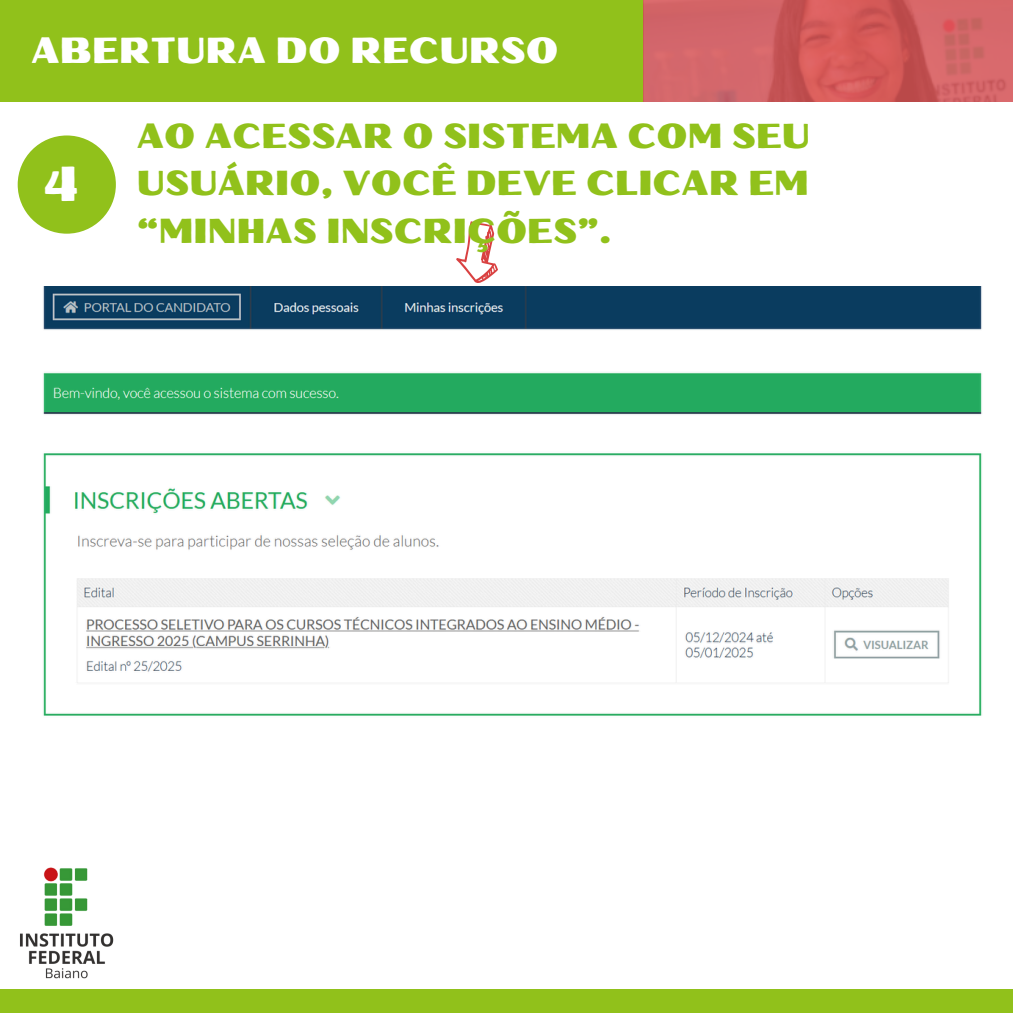
<style>
.page{position:relative;width:1013px;height:1013px;background:#fff}
.page>*{position:absolute;margin:0;border:0;box-sizing:border-box;transform-origin:0 0}
.t1{font:49px "Oilvare Base";color:#fff}
.t2{font:36.38px "Oilvare Base";color:#fff}
.t3{font:34.75px/47.8px "Oilvare Base";color:#91c11b;text-align:justify}
</style>
<div class="page">
<div style="left:0;top:0;width:643px;height:101px;background:#91c11b"></div>
<svg style="left:643px;top:0;width:369px;height:101px;background:#d15f61"></svg>
<div style="left:0;top:989px;width:1012px;height:23px;background:#91c11b"></div>
<img style="left:20px;top:867px;width:94px;height:112px">
<div style="left:18px;top:135px;width:98px;height:99px;background:#91c11b;border-radius:50%"></div>
<img style="left:43px;top:286px;width:939px;height:430px">
<svg style="left:456px;top:221px;width:42px;height:62px"></svg>
<p class="t2" style="left:31px;top:28px;width:529px">ABERTURA DO RECURSO</p>
<p class="t1" style="left:42px;top:153px;width:39px">4</p>
<h1 class="t3" style="left:137px;top:112px;width:675px">AO ACESSAR O SISTEMA COM SEU USUÁRIO, VOCÊ DEVE CLICAR EM “MINHAS INSCRIÇÕES”.</h1>
</div>
